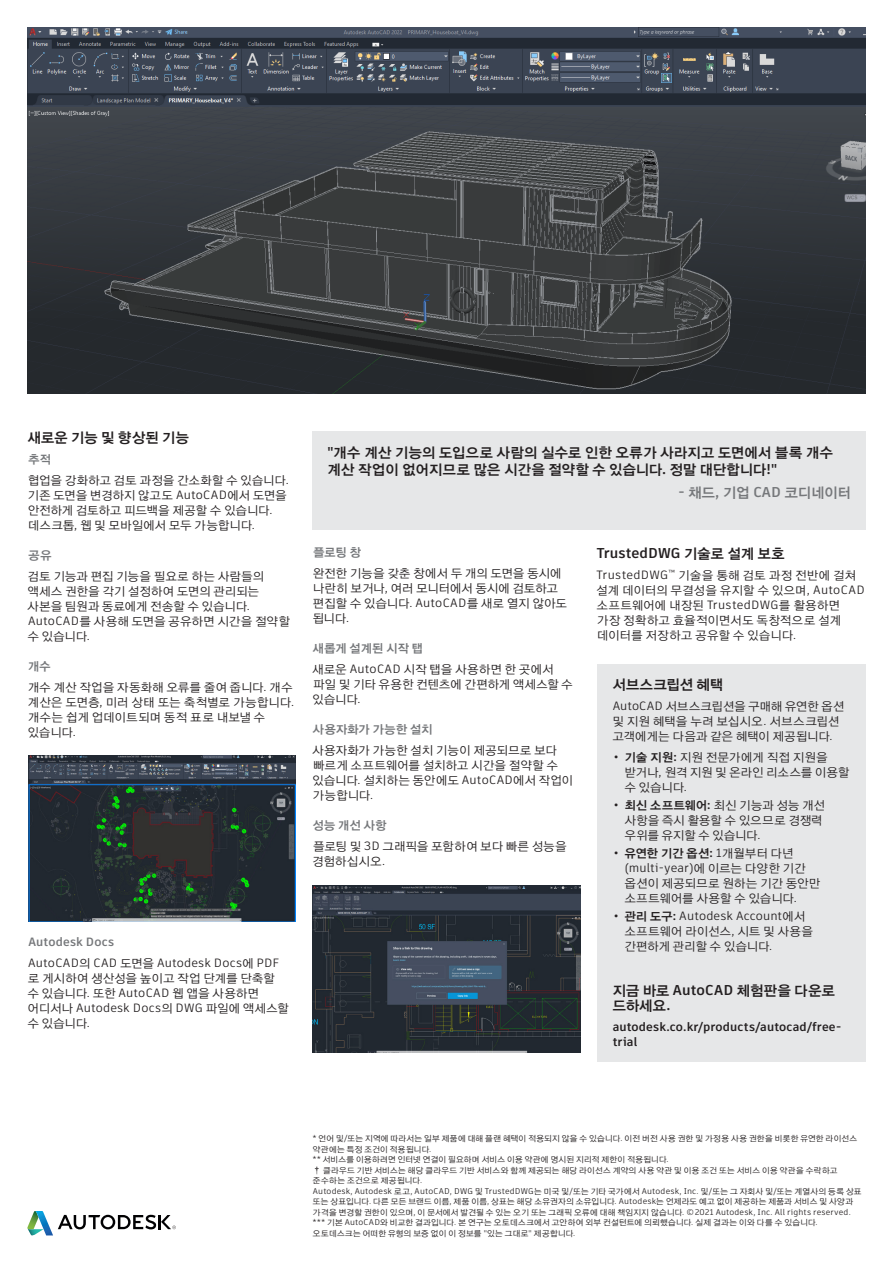
<style>
.page{position:relative;width:893px;height:1263px;background:#fff}
.page>*{position:absolute;margin:0;border:0;box-sizing:border-box;transform-origin:0 0}
.Text_Heading{font:14.25px/17.2px "YDIYGO340";letter-spacing:.025em;color:#231f20}
.Text_Subheading{font:14.25px/15px "YDIYGO340";letter-spacing:.02em;color:#231f20}
.Text_Heading-2{font:700 14.25px "Artifakt Element";letter-spacing:.01em;color:#231f20}
.Boiler_Plate_Copy{font:14.25px "YDIYGO340";letter-spacing:.01em;color:#76787b}
.Body_Text{font:12px/15px "YDIYGO320";letter-spacing:.04em;color:#231f20}
.Body_Text-2{font:700 12px/15px "Artifakt Element";letter-spacing:.01em;color:#231f20}
.Text_Subheading-2{font:12px "YDIYGO340";letter-spacing:.03em;color:#76787b}
.Text_Subheading-3{font:700 12px "Artifakt Element";letter-spacing:.015em;color:#76787b}
.Tradegraph{font:8.25px/10.5px "YDIYGO320";letter-spacing:.04em;color:#231f20}
.s1{font-family:"Artifakt Element"}
.s2{font-family:"Artifakt Element";font-weight:700}
.s3{font-family:"YDIYGO340";font-weight:400}
.s4{font-family:"YDIYGO340"}
</style>
<div class="page">
<img style="left:27px;top:27px;width:839px;height:367px">
<svg style="left:27px;top:1211px;width:149px;height:24px"></svg>
<div style="left:312px;top:431px;width:554px;height:99px;background:#e6e7e8"></div>
<img style="left:28px;top:755px;width:268px;height:166px">
<img style="left:312px;top:886px;width:269px;height:166px">
<div style="left:598px;top:664px;width:268px;height:397px;background:#e6e7e8"></div>
<p class="Text_Heading" style="left:28px;top:429px;width:163px">새로운 기능 및 향상된 기능</p>
<p class="Text_Subheading-2" style="left:28px;top:452px;width:24px">추적</p>
<p class="Body_Text" style="left:28px;top:473px;width:262px">협업을 강화하고 검토 과정을 간소화할 수 있습니다<span class="s1">. </span>기존 도면을 변경하지 않고도 <span class="s1">AutoCAD</span>에서 도면을 안전하게 검토하고 피드백을 제공할 수 있습니다<span class="s1">. </span>데스크톱<span class="s1">,</span> 웹 및 모바일에서 모두 가능합니다<span class="s1">.</span></p>
<p class="Text_Subheading-2" style="left:29px;top:548px;width:24px">공유</p>
<p class="Body_Text" style="left:28px;top:569px;width:264px">검토 기능과 편집 기능을 필요로 하는 사람들의 액세스 권한을 각기 설정하여 도면의 관리되는 사본을 팀원과 동료에게 전송할 수 있습니다<span class="s1">.<br>AutoCAD</span>를 사용해 도면을 공유하면 시간을 절약할 수 있습니다<span class="s1">.</span></p>
<p class="Text_Subheading-2" style="left:28px;top:659px;width:24px">개수</p>
<p class="Body_Text" style="left:28px;top:680px;width:268px">개수 계산 작업을 자동화해 오류를 줄여 줍니다<span class="s1">.</span> 개수 계산은 도면층<span class="s1">,</span> 미러 상태 또는 축척별로 가능합니다<span class="s1">. </span>개수는 쉽게 업데이트되며 동적 표로 내보낼 수 있습니다<span class="s1">.</span></p>
<p class="Text_Subheading-3" style="left:28px;top:933px;width:87px">Autodesk Docs</p>
<p class="Body_Text" style="left:28px;top:956px;width:262px"><span class="s1">AutoCAD</span>의 <span class="s1">CAD</span> 도면을 <span class="s1">Autodesk Docs</span>에 <span class="s1">PDF </span>로 게시하여 생산성을 높이고 작업 단계를 단축할<br>수 있습니다<span class="s1">.</span> 또한 <span class="s1">AutoCAD</span> 웹 앱을 사용하면 어디서나 <span class="s1">Autodesk Docs</span>의 <span class="s1">DWG</span> 파일에 액세스할 수 있습니다<span class="s1">.</span></p>
<p class="Text_Heading" style="left:327px;top:444px;width:507px"><span class="s2">"</span>개수 계산 기능의 도입으로 사람의 실수로 인한 오류가 사라지고 도면에서 블록 개수 계산 작업이 없어지므로 많은 시간을 절약할 수 있습니다<span class="s2">.</span> 정말 대단합니다<span class="s2">!"</span></p>
<p class="Boiler_Plate_Copy" style="left:678px;top:485px;width:174px"><span class="s2">-</span> 채드<span class="s2">,</span> 기업 <span class="s2">CAD</span> 코디네이터</p>
<p class="Text_Subheading-2" style="left:313px;top:545px;width:49px">플로팅 창</p>
<p class="Body_Text" style="left:313px;top:566px;width:256px">완전한 기능을 갖춘 창에서 두 개의 도면을 동시에 나란히 보거나<span class="s1">,</span> 여러 모니터에서 동시에 검토하고 편집할 수 있습니다<span class="s1">. AutoCAD</span>를 새로 열지 않아도 됩니다<span class="s1">.</span></p>
<p class="Text_Subheading-2" style="left:313px;top:641px;width:111px">새롭게 설계된 시작 탭</p>
<p class="Body_Text" style="left:313px;top:662px;width:262px">새로운 <span class="s1">AutoCAD</span> 시작 탭을 사용하면 한 곳에서 파일 및 기타 유용한 컨텐츠에 간편하게 액세스할 수 있습니다<span class="s1">.</span></p>
<p class="Text_Subheading-2" style="left:313px;top:722px;width:121px">사용자화가 가능한 설치</p>
<p class="Body_Text" style="left:312px;top:743px;width:262px">사용자화가 가능한 설치 기능이 제공되므로 보다 빠르게 소프트웨어를 설치하고 시간을 절약할 수 있습니다<span class="s1">.</span> 설치하는 동안에도 <span class="s1">AutoCAD</span>에서 작업이 가능합니다<span class="s1">.</span></p>
<p class="Text_Subheading-2" style="left:313px;top:818px;width:75px">성능 개선 사항</p>
<p class="Body_Text" style="left:312px;top:839px;width:256px">플로팅 및 <span class="s1">3D</span> 그래픽을 포함하여 보다 빠른 성능을 경험하십시오<span class="s1">.</span></p>
<p class="Text_Heading-2" style="left:597px;top:543px;width:189px">TrustedDWG <span class="s3">기술로 설계 보호</span></p>
<p class="Body_Text" style="left:596px;top:568px;width:270px"><span class="s1">TrustedDWG</span><sup>™</sup> 기술을 통해 검토 과정 전반에 걸쳐 설계 데이터의 무결성을 유지할 수 있으며<span class="s1">, AutoCAD </span>소프트웨어에 내장된 <span class="s1">TrustedDWG</span>를 활용하면 가장 정확하고 효율적이면서도 독창적으로 설계 데이터를 저장하고 공유할 수 있습니다<span class="s1">.</span></p>
<p class="Text_Heading" style="left:613px;top:676px;width:112px">서브스크립션 혜택</p>
<p class="Body_Text" style="left:613px;top:699px;width:233px"><span class="s1">AutoCAD</span> 서브스크립션을 구매해 유연한 옵션 및 지원 혜택을 누려 보십시오<span class="s1">.</span> 서브스크립션 고객에게는 다음과 같은 혜택이 제공됩니다<span class="s1">.</span></p>
<p class="Body_Text" style="left:625px;top:750px;width:226px;text-indent:-10px"><span class="s2">•</span> <span class="s4">기술 지원</span><span class="s2">:</span> 지원 전문가에게 직접 지원을 받거나<span class="s1">,</span> 원격 지원 및 온라인 리소스를 이용할 수 있습니다<span class="s1">.</span></p>
<p class="Body_Text" style="left:625px;top:798px;width:202px;text-indent:-10px"><span class="s2">•</span> <span class="s4">최신 소프트웨어</span><span class="s2">:</span> 최신 기능과 성능 개선 사항을 즉시 활용할 수 있으므로 경쟁력 우위를 유지할 수 있습니다<span class="s1">.</span></p>
<p class="Body_Text" style="left:625px;top:846px;width:197px;text-indent:-10px"><span class="s2">•</span> <span class="s4">유연한 기간 옵션</span><span class="s2">:</span> <span class="s1">1</span>개월부터 다년 <span class="s1">(multi-year)</span>에 이르는 다양한 기간 옵션이 제공되므로 원하는 기간 동안만 소프트웨어를 사용할 수 있습니다<span class="s1">.</span></p>
<p class="Body_Text" style="left:625px;top:909px;width:190px;text-indent:-10px"><span class="s2">•</span> <span class="s4">관리 도구</span><span class="s2">:</span> <span class="s1">Autodesk Account</span>에서 소프트웨어 라이선스<span class="s1">,</span> 시트 및 사용을 간편하게 관리할 수 있습니다<span class="s1">.</span></p>
<p class="Text_Subheading" style="left:613px;top:984px;width:224px">지금 바로 <span class="s2">AutoCAD</span> 체험판을 다운로 드하세요<span class="s2">.</span></p>
<p class="Body_Text-2" style="left:613px;top:1020px;width:230px">autodesk.co.kr/products/autocad/free&shy;trial</p>
<p class="Tradegraph" style="left:313px;top:1134px;width:546px"><span class="s1">*</span> 언어 및<span class="s1">/</span>또는 지역에 따라서는 일부 제품에 대해 플랜 혜택이 적용되지 않을 수 있습니다<span class="s1">.</span> 이전 버전 사용 권한 및 가정용 사용 권한을 비롯한 유연한 라이선스 약관에는 특정 조건이 적용됩니다<span class="s1">.</span></p>
<p class="Tradegraph" style="left:313px;top:1155px;width:357px"><span class="s1">**</span> 서비스를 이용하려면 인터넷 연결이 필요하며 서비스 이용 약관에 명시된 지리적 제한이 적용됩니다<span class="s1">.</span></p>
<p class="Tradegraph" style="left:313px;top:1165px;width:526px">† 클라우드 기반 서비스는 해당 클라우드 기반 서비스와 함께 제공되는 해당 라이선스 계약의 사용 약관 및 이용 조건 또는 서비스 이용 약관을 수락하고 준수하는 조건으로 제공됩니다<span class="s1">.</span></p>
<p class="Tradegraph" style="left:313px;top:1186px;width:550px"><span class="s1">Autodesk, Autodesk</span> 로고<span class="s1">, AutoCAD, DWG</span> 및 <span class="s1">TrustedDWG</span>는 미국 및<span class="s1">/</span>또는 기타 국가에서 <span class="s1">Autodesk, Inc.</span> 및<span class="s1">/</span>또는 그 자회사 및<span class="s1">/</span>또는 계열사의 등록 상표 또는 상표입니다<span class="s1">.</span> 다른 모든 브랜드 이름<span class="s1">,</span> 제품 이름<span class="s1">,</span> 상표는 해당 소유권자의 소유입니다<span class="s1">. Autodesk</span>는 언제라도 예고 없이 제공하는 제품과 서비스 및 사양과 가격을 변경할 권한이 있으며<span class="s1">,</span> 이 문서에서 발견될 수 있는 오기 또는 그래픽 오류에 대해 책임지지 않습니다<span class="s1">. © 2021 Autodesk, Inc. All rights reserved.</span></p>
<p class="Tradegraph" style="left:313px;top:1218px;width:506px"><span class="s1">***</span> 기본 <span class="s1">AutoCAD</span>와 비교한 결과입니다<span class="s1">.</span> 본 연구는 오토데스크에서 고안하여 외부 컨설턴트에 의뢰했습니다<span class="s1">.</span> 실제 결과는 이와 다를 수 있습니다<span class="s1">. </span>오토데스크는 어떠한 유형의 보증 없이 이 정보를 <span class="s1">"</span>있는 그대로<span class="s1">"</span> 제공합니다<span class="s1">.</span></p>
</div>
